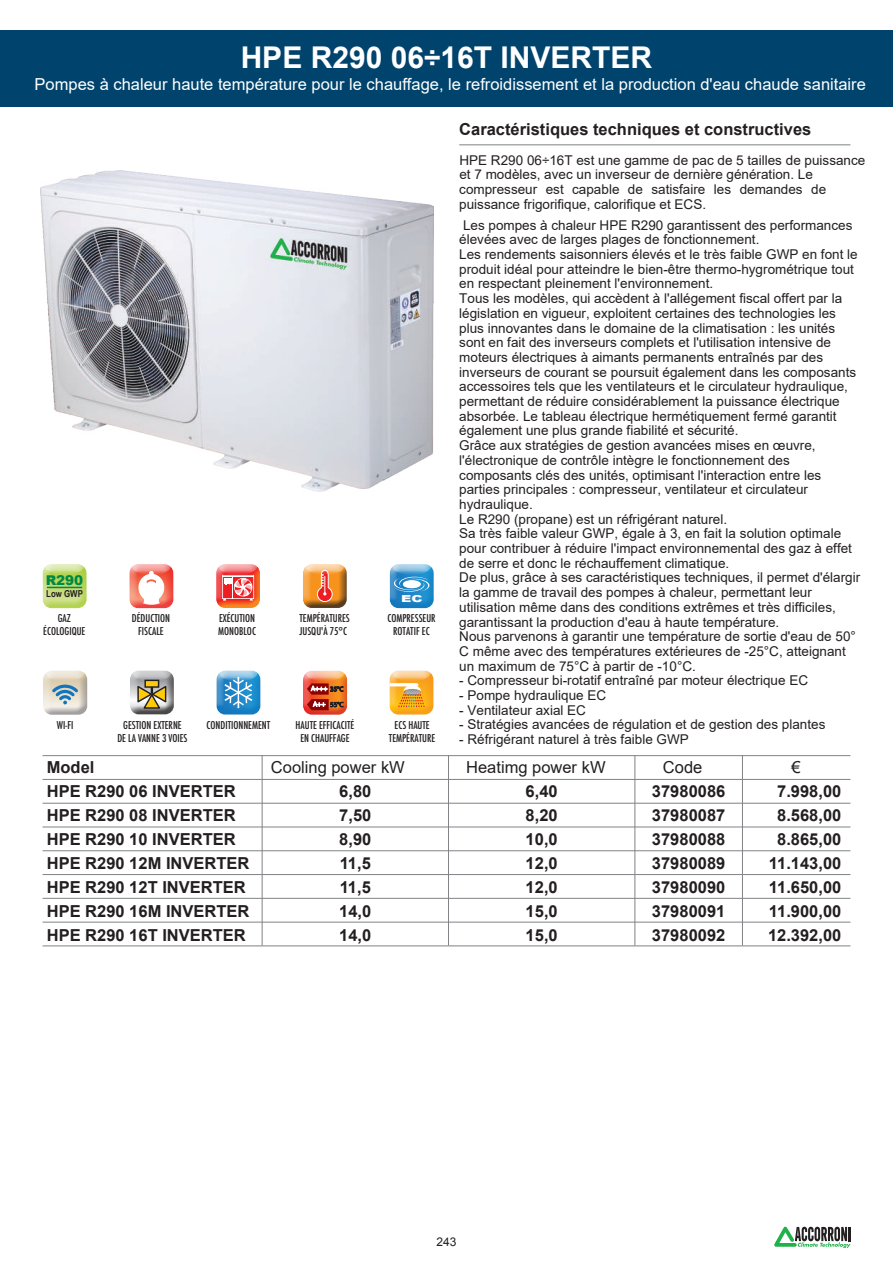
<style>
.page{position:relative;width:893px;height:1263px;background:#fff}
.page>*{position:absolute;margin:0;border:0;box-sizing:border-box;transform-origin:0 0}
.t1{font:700 30px "Arial";color:#fff}
.t2{font:700 16.5px/24px "Arial";color:#231f20;text-align:justify}
.t3{font:16.5px "Arial";color:#fff}
.t4{font:16.5px "Arial";color:#231f20}
.t5{font:13.5px/14.7px "Arial";color:#231f20}
.t6{font:900 13.5px "Arial";color:#008942}
.t7{font:12px "Arial";color:#231f20}
.t8{font:500 condensed 10.5px/12.6px "Futura";color:#231f20;text-align:center}
.t9{font:700 9.6px "Arial Narrow";color:#231f20}
.t10{font:900 9.6px "Arial";color:#fff;scale:1.49 1}
.t11{font:6.9px "Myriad Pro";color:#fff}
.t12{font:6.9px "Myriad Pro";color:#231f20}
.s1{color:#231f20}
</style>
<div class="page">
<svg style="left:774px;top:1227px;width:76px;height:21px"></svg>
<div style="left:0;top:30px;width:893px;height:76px;background:#00446d"></div>
<hr style="left:459px;top:144px;width:391px;height:1px;background:#808285">
<hr style="left:43px;top:755px;width:807px;height:1px;background:#808285">
<hr style="left:43px;top:850px;width:807px;height:1px;background:#808285">
<hr style="left:262px;top:755px;width:1px;height:190px;background:#808285">
<hr style="left:448px;top:755px;width:1px;height:190px;background:#808285">
<hr style="left:634px;top:755px;width:1px;height:190px;background:#808285">
<hr style="left:742px;top:755px;width:1px;height:190px;background:#808285">
<hr style="left:43px;top:803px;width:807px;height:1px;background:#808285">
<hr style="left:43px;top:898px;width:807px;height:1px;background:#808285">
<hr style="left:43px;top:779px;width:807px;height:1px;background:#808285">
<hr style="left:43px;top:874px;width:807px;height:1px;background:#808285">
<hr style="left:43px;top:826px;width:807px;height:1px;background:#808285">
<hr style="left:43px;top:922px;width:807px;height:1px;background:#808285">
<hr style="left:43px;top:945px;width:807px;height:1px;background:#808285">
<div style="left:214px;top:671px;width:48px;height:46px;background:#1075bc;opacity:.75"></div>
<svg style="left:219px;top:670px;width:39px;height:38px"></svg>
<div style="left:301px;top:565px;width:47px;height:45px;background:#231f20;opacity:.75"></div>
<svg style="left:306px;top:564px;width:38px;height:38px"></svg>
<div style="left:387px;top:671px;width:48px;height:46px;background:#f7931d;opacity:.75"></div>
<svg style="left:389px;top:670px;width:42px;height:38px;background:#f2ba5b"></svg>
<div style="left:40px;top:671px;width:48px;height:46px;background:#858282;opacity:.75"></div>
<svg style="left:46px;top:670px;width:38px;height:34px"></svg>
<div style="left:387px;top:565px;width:48px;height:45px;background:#1075bc;opacity:.75"></div>
<svg style="left:392px;top:564px;width:39px;height:28px"></svg>
<div style="left:40px;top:565px;width:48px;height:45px;background:#a7cd37;opacity:.75"></div>
<svg style="left:45px;top:564px;width:39px;height:11px"></svg>
<hr style="left:47px;top:587px;width:35px;height:1px;background:#008942">
<div style="left:128px;top:671px;width:47px;height:46px;background:#231f20;opacity:.75"></div>
<svg style="left:130px;top:670px;width:41px;height:39px"></svg>
<div style="left:145px;top:680px;width:14px;height:7px;background:#feca0a"></div>
<div style="left:144px;top:680px;width:15px;height:8px;border:1px solid #231f20"></div>
<div style="left:215px;top:565px;width:46px;height:45px;background:#faab1a;opacity:.75"></div>
<svg style="left:219px;top:564px;width:38px;height:36px"></svg>
<div style="left:127px;top:565px;width:48px;height:45px;background:#ee1d23;opacity:.75"></div>
<svg style="left:132px;top:564px;width:39px;height:41px"></svg>
<img style="left:40px;top:170px;width:394px;height:322px">
<div style="left:300px;top:669px;width:48px;height:40px;background:#fef7f3"></div>
<div style="left:300px;top:672px;width:48px;height:45px;background:#d1232a;opacity:.75"></div>
<svg style="left:306px;top:671px;width:38px;height:39px"></svg>
<h1 class="t1" style="left:241px;top:37px;width:413px">HPE R290 06÷16T INVERTER</h1>
<p class="t3" style="left:35px;top:73px;width:833px">Pompes à chaleur haute température pour le chauffage, le refroidissement et la production d'eau chaude sanitaire</p>
<p class="t2" style="left:459px;top:118px;width:354px">Caractéristiques techniques et constructives</p>
<p class="t5" style="left:459px;top:152px;width:408px">HPE R290 06÷16T est une gamme de pac de 5 tailles de puissance et 7 modèles, avec un inverseur de dernière génération. Le compresseur est capable de satisfaire les demandes de puissance frigorifique, calorifique et ECS.</p>
<p class="t5" style="left:459px;top:217px;width:402px">Les pompes à chaleur HPE R290 garantissent des performances élevées avec de larges plages de fonctionnement.<br>Les rendements saisonniers élevés et le très faible GWP en font le produit idéal pour atteindre le bien-être thermo-hygrométrique tout en respectant pleinement l'environnement.<br>Tous les modèles, qui accèdent à l'allégement fiscal offert par la législation en vigueur, exploitent certaines des technologies les plus innovantes dans le domaine de la climatisation : les unités sont en fait des inverseurs complets et l'utilisation intensive de moteurs électriques à aimants permanents entraînés par des inverseurs de courant se poursuit également dans les composants accessoires tels que les ventilateurs et le circulateur hydraulique, permettant de réduire considérablement la puissance électrique absorbée. Le tableau électrique hermétiquement fermé garantit également une plus grande fiabilité et sécurité.<br>Grâce aux stratégies de gestion avancées mises en œuvre, l'électronique de contrôle intègre le fonctionnement des composants clés des unités, optimisant l'interaction entre les parties principales : compresseur, ventilateur et circulateur hydraulique.<br>Le R290 (propane) est un réfrigérant naturel.<br>Sa très faible valeur GWP, égale à 3, en fait la solution optimale pour contribuer à réduire l'impact environnemental des gaz à effet de serre et donc le réchauffement climatique.<br>De plus, grâce à ses caractéristiques techniques, il permet d'élargir la gamme de travail des pompes à chaleur, permettant leur utilisation même dans des conditions extrêmes et très difficiles, garantissant la production d'eau à haute température.<br>Nous parvenons à garantir une température de sortie d'eau de 50° C même avec des températures extérieures de -25°C, atteignant un maximum de 75°C à partir de -10°C.</p>
<p class="t5" style="left:459px;top:673px;width:350px">- Compresseur bi-rotatif entraîné par moteur électrique EC</p>
<p class="t5" style="left:459px;top:688px;width:149px">- Pompe hydraulique EC</p>
<p class="t5" style="left:459px;top:702px;width:128px">- Ventilateur axial EC</p>
<p class="t5" style="left:459px;top:717px;width:368px">- Stratégies avancées de régulation et de gestion des plantes</p>
<p class="t5" style="left:459px;top:732px;width:231px">- Réfrigérant naturel à très faible GWP</p>
<p class="t2" style="left:47px;top:756px;width:204px;text-align:left">Model<br>HPE R290 06 INVERTER<br>HPE R290 08 INVERTER<br>HPE R290 10 INVERTER<br>HPE R290 12M INVERTER<br>HPE R290 12T INVERTER<br>HPE R290 16M INVERTER<br>HPE R290 16T INVERTER</p>
<p class="t4" style="left:663px;top:756px;width:41px">Code</p>
<p class="t6" style="left:46px;top:571px;width:39px">R290</p>
<p class="t9" style="left:46px;top:586px;width:38px">Low GWP</p>
<p class="t8" style="left:43px;top:612px;width:44px">GAZ<br>ÉCOLOGIQUE</p>
<p class="t10" style="left:401px;top:591px;width:16px">EC</p>
<p class="t8" style="left:387px;top:612px;width:50px">COMPRESSEUR<br>ROTATIF EC</p>
<p class="t8" style="left:132px;top:612px;width:40px">DÉDUCTION<br>FISCALE</p>
<p class="t8" style="left:218px;top:612px;width:39px;text-align:left">EXÉCUTION<br>MONOBLOC</p>
<p class="t8" style="left:299px;top:612px;width:52px;text-align:left">TEMPÉRATURES<br>JUSQU'À 75°C</p>
<p class="t11" style="left:311px;top:684px;width:34px">A+++ <span class="s1">35°C</span></p>
<p class="t11" style="left:313px;top:700px;width:14px">A++</p>
<p class="t12" style="left:330px;top:700px;width:15px">55°C</p>
<p class="t8" style="left:296px;top:719px;width:60px">HAUTE EFFICACITÉ<br>EN CHAUFFAGE</p>
<p class="t8" style="left:117px;top:719px;width:72px">GESTION EXTERNE<br>DE LA VANNE 3 VOIES</p>
<p class="t8" style="left:207px;top:719px;width:65px">CONDITIONNEMENT</p>
<p class="t8" style="left:389px;top:719px;width:48px">ECS HAUTE<br>TEMPÉRATURE</p>
<p class="t8" style="left:57px;top:719px;width:18px">WI-FI</p>
<p class="t4" style="left:271px;top:756px;width:135px">Cooling power kW</p>
<p class="t2" style="left:339px;top:780px;width:34px">6,80<br>7,50<br>8,90<br>11,5<br>11,5<br>14,0<br>14,0</p>
<p class="t4" style="left:466px;top:756px;width:141px">Heatimg power kW</p>
<p class="t2" style="left:526px;top:780px;width:34px">6,40<br>8,20<br>10,0<br>12,0<br>12,0<br>15,0<br>15,0</p>
<p class="t4" style="left:792px;top:757px;width:11px">€</p>
<p class="t2" style="left:768px;top:780px;width:75px;text-align:center">7.998,00<br>8.568,00<br>8.865,00<br>11.143,00<br>11.650,00<br>11.900,00<br>12.392,00</p>
<p class="t2" style="left:652px;top:780px;width:75px">37980086<br>37980087<br>37980088<br>37980089<br>37980090<br>37980091<br>37980092</p>
<p class="t7" style="left:436px;top:1234px;width:22px">243</p>
</div>
